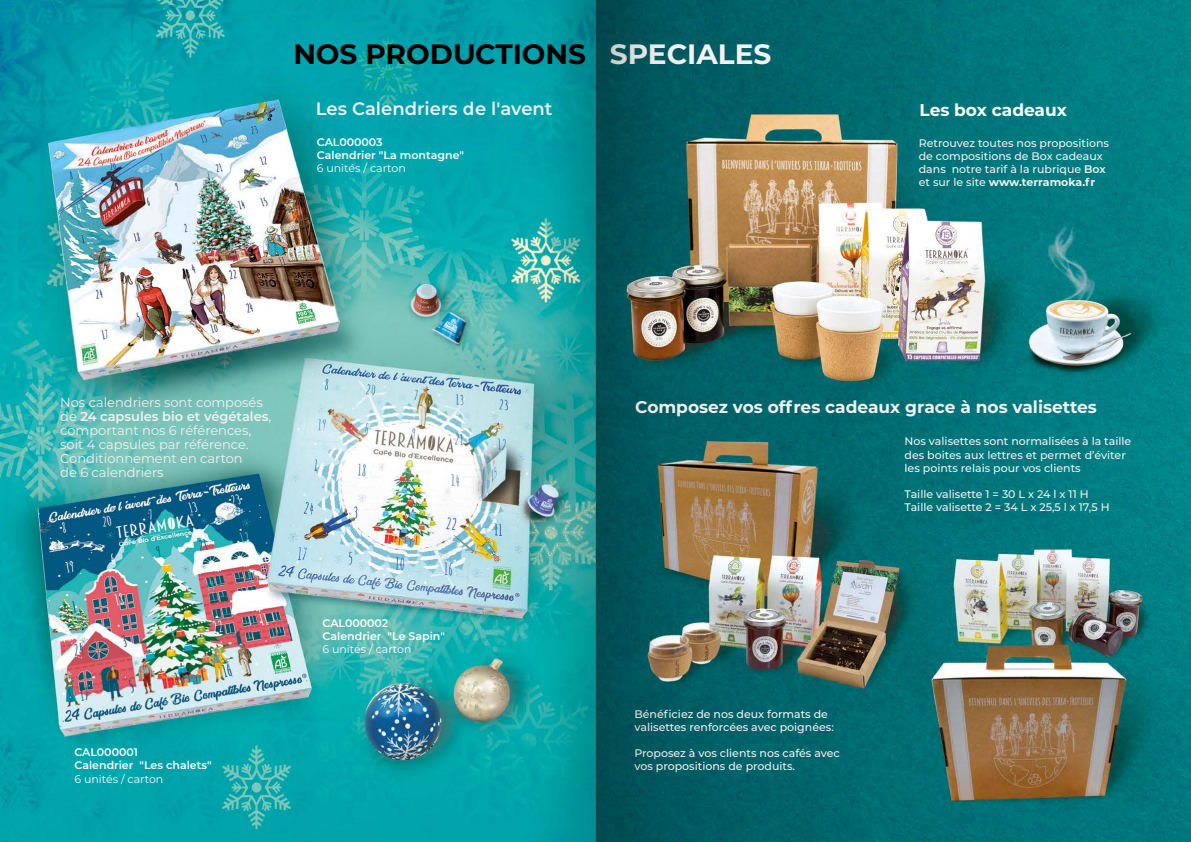
<style>
.page{position:relative;width:1191px;height:842px;background:#fff}
.page>*{position:absolute;margin:0;border:0;box-sizing:border-box;transform-origin:0 0}
.t1{font:700 28px "Montserrat";color:#000}
.t2{font:600 18px "Montserrat";color:#f2f2f2}
.t3{font:700 17px "Montserrat";color:#f2f2f2}
.t4{font:700 17px "Montserrat";color:#fff}
.t5{font:13px/14px "Montserrat";color:#f2f2f2}
.t6{font:500 11px/13.2px "Montserrat";color:#f2f2f2}
.t7{font:600 11px/13.2px "Montserrat";color:#fff}
.t8{font:11px "Montserrat";color:#fff}
.s1{color:#f2f2f2}
.s2{font-weight:600}
.s3{font-weight:700}
</style>
<div class="page">
<img style="left:0;top:0;width:1191px;height:842px">
<img style="left:470px;top:0;width:258px;height:842px">
<h1 class="t1" style="left:293px;top:34px;width:479px">NOS PRODUCTIONS <span class="s1">SPECIALES</span></h1>
<h2 class="t2" style="left:316px;top:96px;width:238px">Les Calendriers de l'avent</h2>
<h3 class="t4" style="left:919px;top:97px;width:149px">Les box cadeaux</h3>
<p class="t6" style="left:918px;top:136px;width:192px">Retrouvez toutes nos propositions de compositions de Box cadeaux dans notre tarif à la rubrique <span class="s2">Box </span>et sur le site <span class="s3">www.terramoka.fr</span></p>
<p class="t7" style="left:317px;top:135px;width:148px">CAL000003<br>Calendrier "La montagne"</p>
<p class="t8" style="left:317px;top:161px;width:90px">6 unités / carton</p>
<p class="t5" style="left:60px;top:395px;width:212px">Nos calendriers sont composés de <span class="s2">24 capsules bio et végétales</span>, comportant nos 6 références, soit 4 capsules par référence.<br>Conditionnement en carton<br>de 6 calendriers</p>
<p class="t7" style="left:74px;top:745px;width:139px">CAL000001<br>Calendrier "Les chalets"</p>
<p class="t8" style="left:74px;top:771px;width:90px">6 unités / carton</p>
<p class="t7" style="left:322px;top:615px;width:124px">CAL000002<br>Calendrier "Le Sapin"</p>
<p class="t8" style="left:322px;top:641px;width:90px">6 unités / carton</p>
<h3 class="t3" style="left:635px;top:394px;width:463px">Composez vos offres cadeaux grace à nos valisettes</h3>
<p class="t6" style="left:904px;top:434px;width:228px">Nos valisettes sont normalisées à la taille des boites aux lettres et permet d’éviter les points relais pour vos clients</p>
<p class="t6" style="left:904px;top:487px;width:207px">Taille valisette 1 = 30 L x 24 l x 11 H<br>Taille valisette 2 = 34 L x 25,5 l x 17,5 H</p>
<p class="t6" style="left:634px;top:706px;width:201px">Bénéficiez de nos deux formats de valisettes renforcées avec poignées:</p>
<p class="t6" style="left:634px;top:746px;width:207px">Proposez à vos clients nos cafés avec vos propositions de produits.</p>
</div>
